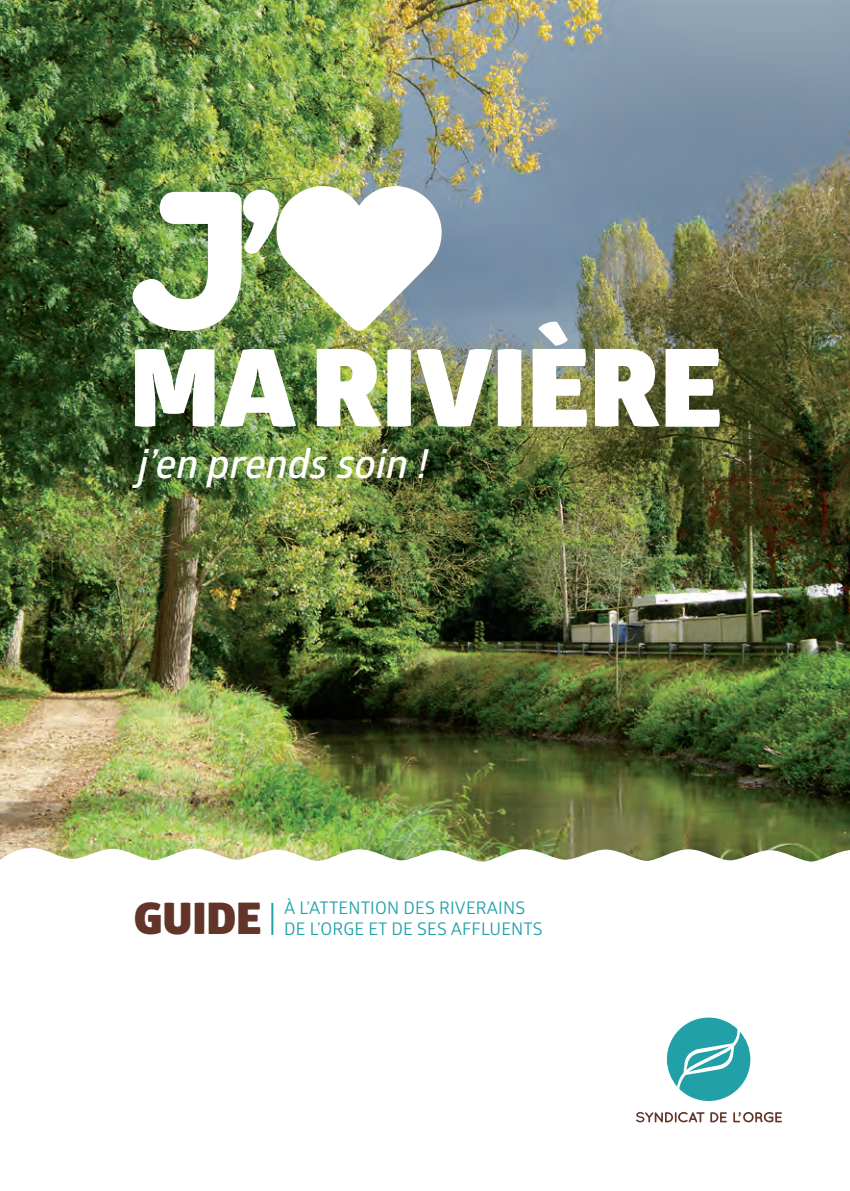
<style>
.page{position:relative;width:850px;height:1191px;background:#fff}
.page>*{position:absolute;margin:0;border:0;box-sizing:border-box;transform-origin:0 0}
.t1{font:700 195.2px "Fransat";color:#fff}
.t2{font:900 108px "Glober";letter-spacing:.01em;color:#fff}
.t3{font:900 43.6px "Glober";letter-spacing:.01em;color:#633528}
.t4{font:italic 600 40px "Glober";color:#fff}
.t5{font:17.4px "Glober";letter-spacing:.01em;color:#21a0a8}
</style>
<div class="page">
<img style="left:0;top:0;width:850px;height:848px">
<svg style="left:667px;top:1017px;width:83px;height:83px"></svg>
<svg style="left:636px;top:1112px;width:68px;height:10px"></svg>
<svg style="left:710px;top:1112px;width:17px;height:10px"></svg>
<svg style="left:733px;top:1112px;width:49px;height:10px"></svg>
<svg style="left:0;top:848px;width:850px;height:87px"></svg>
<img style="left:276px;top:186px;width:165px;height:145px">
<hr style="left:271px;top:902px;width:2px;height:32px;background:#21a0a8">
<p class="t1" style="left:128px;top:138px;width:161px">J’</p>
<p class="t2" style="left:130px;top:305px;width:593px">MA RIVIÈRE</p>
<p class="t4" style="left:138px;top:435px;width:292px">j’en prends soin !</p>
<p class="t3" style="left:134px;top:884px;width:128px">GUIDE</p>
<p class="t5" style="left:284px;top:896px;width:242px">À L’ATTENTION DES RIVERAINS</p>
<p class="t5" style="left:284px;top:916px;width:260px">DE L’ORGE ET DE SES AFFLUENTS</p>
</div>
